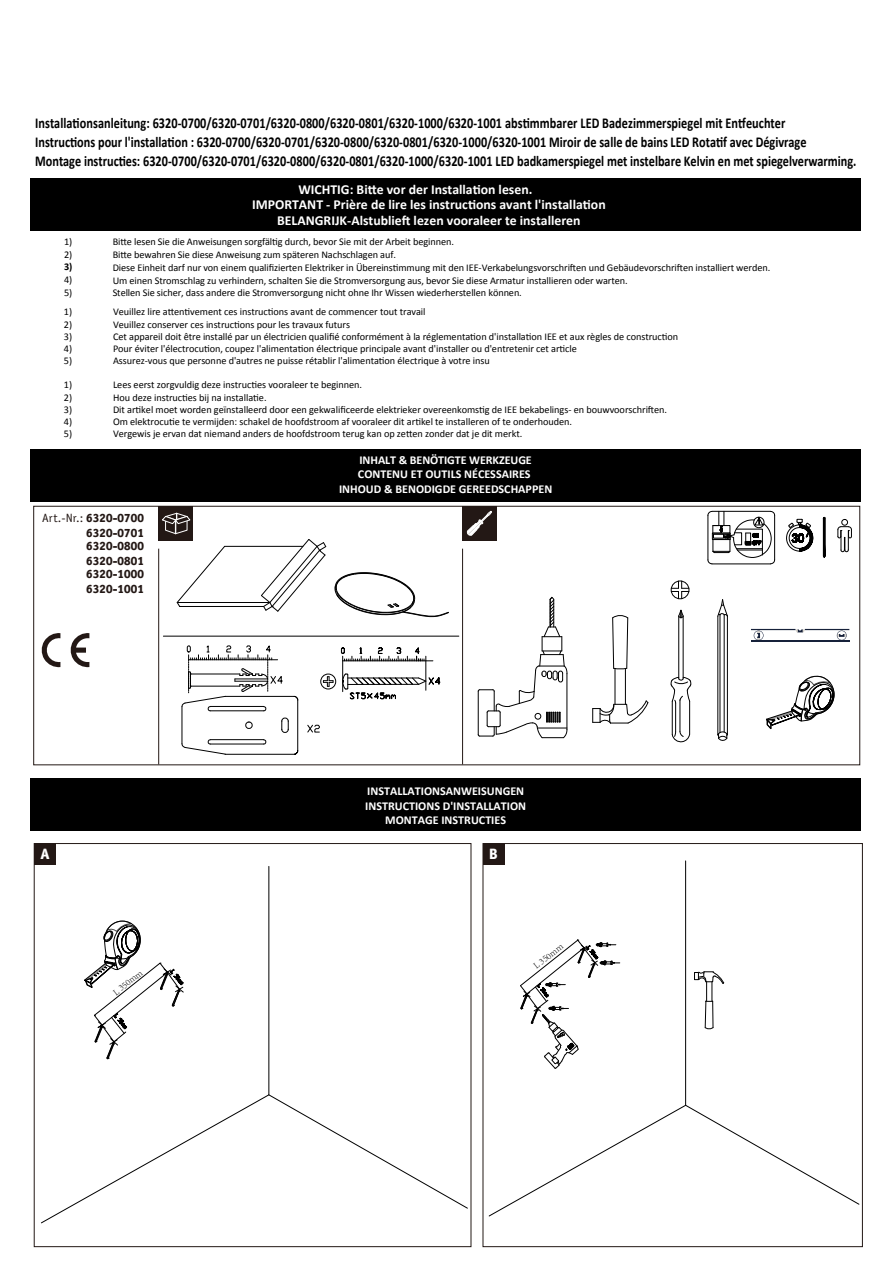
<style>
.page{position:relative;width:893px;height:1263px;background:#fff}
.page>*{position:absolute;margin:0;border:0;box-sizing:border-box;transform-origin:0 0}
.t1{font:700 15.15px/19px "Calibri";letter-spacing:.005em;color:#000;scale:.81 1}
.t2{font:15px "P Officina Sans Extra Bold ITC";color:#fff}
.t3{font:700 13.8px/15.5px "Calibri";color:#fff;text-align:center}
.t4{font:700 12px/14.4px "Calibri";color:#fff;text-align:center}
.t5{font:12px/14px "P Officina Sans Extra Bold ITC";letter-spacing:.015em;color:#231815;text-align:justify}
.t6{font:12px "P Officina Sans Book ITC";color:#231815}
.t7{font:10.2px/12.8px "Calibri";letter-spacing:-.005em;color:#000}
.t8{font:700 10.2px "Calibri";color:#000}
.t9{font:300 9.45px "Adobe Song Std";color:#000}
.s1{font-family:"P Officina Sans Extra Bold ITC"}
</style>
<div class="page">
<div style="left:30px;top:178px;width:831px;height:53px;background:#000"></div>
<div style="left:158px;top:506px;width:35px;height:34px;background:#231815"></div>
<div style="left:462px;top:506px;width:34px;height:34px;background:#231815"></div>
<svg style="left:467px;top:511px;width:25px;height:25px"></svg>
<hr style="left:158px;top:549px;width:1px;height:215px;background:#231815">
<hr style="left:462px;top:549px;width:1px;height:215px;background:#231815">
<svg style="left:41px;top:633px;width:19px;height:35px"></svg>
<svg style="left:70px;top:633px;width:19px;height:35px"></svg>
<hr style="left:163px;top:636px;width:296px;height:1px;background:#000">
<div style="left:34px;top:843px;width:22px;height:21px;background:#231815"></div>
<div style="left:483px;top:843px;width:21px;height:21px;background:#231815"></div>
<hr style="left:678px;top:616px;width:1px;height:63px;background:#000">
<hr style="left:683px;top:616px;width:1px;height:63px;background:#000">
<svg style="left:670px;top:676px;width:22px;height:66px"></svg>
<svg style="left:678px;top:609px;width:6px;height:9px"></svg>
<div style="left:671px;top:580px;width:18px;height:19px;border:1px solid #000;border-radius:50%"></div>
<svg style="left:671px;top:581px;width:18px;height:18px"></svg>
<svg style="left:612px;top:615px;width:17px;height:54px"></svg>
<hr style="left:625px;top:668px;width:1px;height:36px;background:#000">
<hr style="left:615px;top:668px;width:1px;height:36px;background:#000">
<svg style="left:592px;top:700px;width:57px;height:24px"></svg>
<svg style="left:477px;top:596px;width:91px;height:143px"></svg>
<hr style="left:717px;top:616px;width:1px;height:119px;background:#000">
<hr style="left:727px;top:616px;width:1px;height:118px;background:#000">
<hr style="left:719px;top:615px;width:1px;height:117px;background:#000">
<hr style="left:724px;top:615px;width:1px;height:117px;background:#000">
<svg style="left:717px;top:599px;width:11px;height:18px"></svg>
<svg style="left:717px;top:731px;width:11px;height:10px"></svg>
<svg style="left:765px;top:675px;width:71px;height:91px"></svg>
<hr style="left:751px;top:641px;width:98px;height:1px;background:#16213a">
<svg style="left:751px;top:629px;width:98px;height:11px"></svg>
<div style="left:30px;top:449px;width:831px;height:52px;background:#000"></div>
<div style="left:30px;top:778px;width:831px;height:53px;background:#000"></div>
<svg style="left:161px;top:512px;width:165px;height:100px"></svg>
<hr style="left:297px;top:700px;width:1px;height:51px;background:#000">
<hr style="left:182px;top:707px;width:1px;height:37px;background:#000">
<hr style="left:226px;top:696px;width:68px;height:1px;background:#000">
<hr style="left:226px;top:754px;width:68px;height:1px;background:#000">
<svg style="left:281px;top:718px;width:8px;height:15px"></svg>
<svg style="left:245px;top:721px;width:8px;height:8px"></svg>
<hr style="left:210px;top:739px;width:54px;height:1px;background:#000">
<hr style="left:210px;top:744px;width:54px;height:1px;background:#000">
<svg style="left:182px;top:739px;width:44px;height:16px"></svg>
<svg style="left:182px;top:645px;width:101px;height:66px"></svg>
<svg style="left:307px;top:725px;width:13px;height:8px"></svg>
<svg style="left:837px;top:519px;width:15px;height:33px"></svg>
<svg style="left:781px;top:501px;width:47px;height:56px"></svg>
<hr style="left:712px;top:564px;width:59px;height:1px;background:#000">
<svg style="left:707px;top:511px;width:68px;height:53px"></svg>
<svg style="left:41px;top:866px;width:228px;height:357px"></svg>
<svg style="left:268px;top:1094px;width:200px;height:115px"></svg>
<svg style="left:84px;top:900px;width:100px;height:159px"></svg>
<div style="left:694px;top:972px;width:5px;height:8px;border:1px solid #000"></div>
<svg style="left:698px;top:971px;width:26px;height:58px"></svg>
<svg style="left:489px;top:860px;width:197px;height:356px"></svg>
<svg style="left:685px;top:1105px;width:174px;height:100px"></svg>
<svg style="left:520px;top:939px;width:100px;height:130px"></svg>
<svg style="left:335px;top:572px;width:114px;height:45px"></svg>
<div style="left:321px;top:674px;width:15px;height:15px;border:1px solid #000;border-radius:50%"></div>
<svg style="left:323px;top:676px;width:11px;height:11px"></svg>
<svg style="left:341px;top:647px;width:99px;height:52px"></svg>
<h1 class="t1" style="left:35px;top:113px;width:928px">Installationsanleitung: 6320-0700/6320-0701/6320-0800/6320-0801/6320-1000/6320-1001 abstimmbarer LED Badezimmerspiegel mit Entfeuchter</h1>
<p class="t1" style="left:35px;top:132px;width:1015px">Instructions pour l'installation : 6320-0700/6320-0701/6320-0800/6320-0801/6320-1000/6320-1001 Miroir de salle de bains LED Rotatif avec Dégivrage<br>Montage instructies: 6320-0700/6320-0701/6320-0800/6320-0801/6320-1000/6320-1001 LED badkamerspiegel met instelbare Kelvin en met spiegelverwarming.</p>
<h3 class="t3" style="left:298px;top:182px;width:236px">WICHTIG: Bitte vor der Installation lesen.</h3>
<p class="t7" style="left:64px;top:236px;width:10px">1)<br>2)</p>
<p class="t8" style="left:64px;top:261px;width:10px">3)</p>
<p class="t7" style="left:64px;top:273px;width:10px">4)<br>5)</p>
<h3 class="t3" style="left:252px;top:197px;width:355px">IMPORTANT - Prière de lire les instructions avant l'installation<br>BELANGRIJK-Alstublieft lezen vooraleer te installeren</h3>
<p class="t7" style="left:113px;top:236px;width:659px">Bitte lesen Sie die Anweisungen sorgfältig durch, bevor Sie mit der Arbeit beginnen.<br>Bitte bewahren Sie diese Anweisung zum späteren Nachschlagen auf.<br>Diese Einheit darf nur von einem qualifizierten Elektriker in Übereinstimmung mit den IEE-Verkabelungsvorschriften und Gebäudevorschriften installiert werden.<br>Um einen Stromschlag zu verhindern, schalten Sie die Stromversorgung aus, bevor Sie diese Armatur installieren oder warten.</p>
<p class="t7" style="left:113px;top:286px;width:411px">Stellen Sie sicher, dass andere die Stromversorgung nicht ohne Ihr Wissen wiederherstellen können.</p>
<p class="t7" style="left:64px;top:305px;width:10px">1)</p>
<p class="t7" style="left:113px;top:305px;width:314px">Veuillez lire attentivement ces instructions avant de commencer tout travail</p>
<p class="t7" style="left:64px;top:318px;width:10px">2)</p>
<p class="t7" style="left:113px;top:318px;width:239px">Veuillez conserver ces instructions pour les travaux futurs</p>
<p class="t7" style="left:64px;top:330px;width:10px">3)</p>
<p class="t7" style="left:113px;top:330px;width:567px">Cet appareil doit être installé par un électricien qualifié conformément à la réglementation d'installation IEE et aux règles de construction</p>
<p class="t7" style="left:64px;top:342px;width:10px">4)</p>
<p class="t7" style="left:113px;top:342px;width:465px">Pour éviter l'électrocution, coupez l'alimentation électrique principale avant d'installer ou d'entretenir cet article</p>
<p class="t7" style="left:64px;top:355px;width:10px">5)</p>
<p class="t7" style="left:113px;top:355px;width:378px">Assurez-vous que personne d'autres ne puisse rétablir l'alimentation électrique à votre insu</p>
<p class="t7" style="left:64px;top:378px;width:10px">1)</p>
<p class="t7" style="left:113px;top:378px;width:251px">Lees eerst zorgvuldig deze instructies vooraleer te beginnen.</p>
<p class="t7" style="left:64px;top:391px;width:10px">2)</p>
<p class="t7" style="left:113px;top:391px;width:155px">Hou deze instructies bij na installatie.</p>
<p class="t7" style="left:64px;top:403px;width:10px">3)</p>
<p class="t7" style="left:113px;top:403px;width:556px">Dit artikel moet worden geïnstalleerd door een gekwalificeerde elektrieker overeenkomstig de IEE bekabelings- en bouwvoorschriften.</p>
<p class="t7" style="left:64px;top:415px;width:10px">4)</p>
<p class="t7" style="left:113px;top:415px;width:461px">Om elektrocutie te vermijden: schakel de hoofdstroom af vooraleer dit artikel te installeren of te onderhouden.</p>
<p class="t7" style="left:64px;top:428px;width:10px">5)</p>
<p class="t7" style="left:113px;top:428px;width:411px">Vergewis je ervan dat niemand anders de hoofdstroom terug kan op zetten zonder dat je dit merkt.</p>
<p class="t6" style="left:42px;top:511px;width:103px">Art.-Nr.: <span class="s1">6320-0700</span></p>
<p class="t5" style="left:86px;top:526px;width:59px">6320-0701<br>6320-0800<br>6320-0801<br>6320-1000<br>6320-1001</p>
<p class="t4" style="left:339px;top:453px;width:215px">INHALT &amp; BENÖTIGTE WERKZEUGE<br>CONTENU ET OUTILS NÉCESSAIRES<br>INHOUD &amp; BENODIGDE GEREEDSCHAPPEN</p>
<p class="t4" style="left:365px;top:784px;width:162px">INSTALLATIONSANWEISUNGEN<br>INSTRUCTIONS D'INSTALLATION<br>MONTAGE INSTRUCTIES</p>
<h2 class="t2" style="left:40px;top:844px;width:11px">A</h2>
<h2 class="t2" style="left:489px;top:844px;width:10px">B</h2>
<p class="t9" style="left:111px;top:989px;width:36px;rotate:-39deg">L 350mm</p>
<p class="t9" style="left:531px;top:963px;width:36px;rotate:-39deg">L 350mm</p>
</div>
